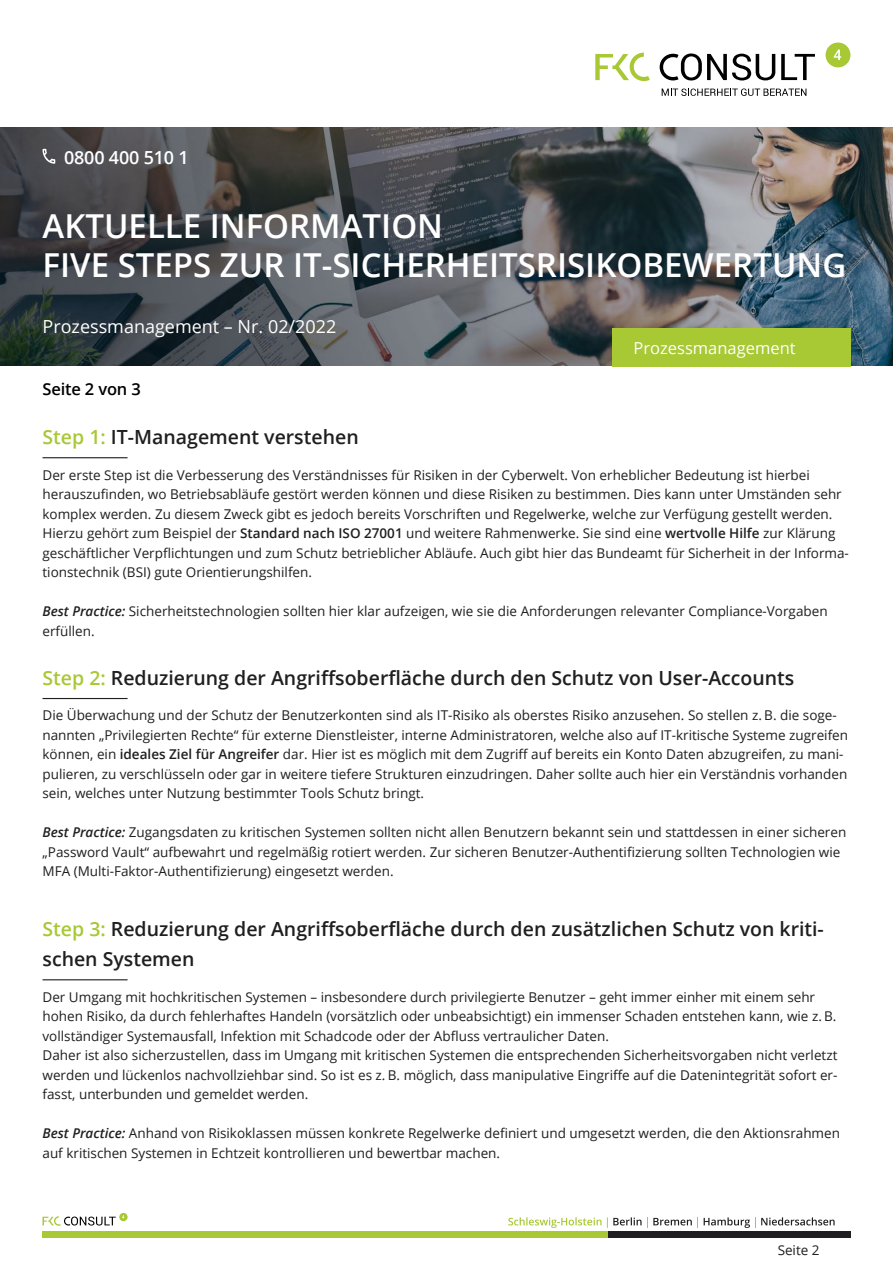
<style>
.page{position:relative;width:893px;height:1263px;background:#fff}
.page>*{position:absolute;margin:0;border:0;box-sizing:border-box;transform-origin:0 0}
.t1{font:600 33px/39px "Open Sans";color:#fff}
.t2{font:600 19.5px/30px "Open Sans";color:#1f1e20}
.t3{font:18px "Open Sans";color:#fff}
.t4{font:600 18px "Open Sans";letter-spacing:-.01em;color:#fff}
.t5{font:16.5px "Open Sans";color:#fff}
.t6{font:600 16.5px "Open Sans";letter-spacing:-.01em;color:#000}
.t7{font:13.5px/19.5px "Open Sans";color:#1f1e20}
.s1{color:#a8c834}
.s2{font-weight:600}
.s3{font-weight:600;font-style:italic}
</style>
<div class="page">
<img style="left:0;top:128px;width:893px;height:238px">
<svg style="left:595px;top:53px;width:55px;height:28px"></svg>
<svg style="left:660px;top:53px;width:115px;height:28px"></svg>
<svg style="left:781px;top:54px;width:34px;height:26px"></svg>
<div style="left:825px;top:43px;width:25px;height:24px;background:#a8c834;border-radius:50%"></div>
<svg style="left:834px;top:50px;width:7px;height:10px"></svg>
<svg style="left:662px;top:88px;width:144px;height:8px"></svg>
<svg style="left:43px;top:1216px;width:73px;height:10px"></svg>
<svg style="left:119px;top:1213px;width:9px;height:8px"></svg>
<div style="left:43px;top:1231px;width:578px;height:6px;background:#a8c834"></div>
<div style="left:608px;top:1231px;width:242px;height:6px;background:#1f1e20"></div>
<svg style="left:704px;top:1217px;width:131px;height:11px"></svg>
<svg style="left:508px;top:1217px;width:190px;height:11px"></svg>
<svg style="left:43px;top:149px;width:12px;height:15px"></svg>
<hr style="left:43px;top:457px;width:85px;height:1px;background:#1f1e20">
<hr style="left:43px;top:698px;width:85px;height:1px;background:#1f1e20">
<hr style="left:43px;top:979px;width:85px;height:1px;background:#1f1e20">
<div style="left:612px;top:329px;width:238px;height:38px;background:#a8c834"></div>
<h3 class="t4" style="left:64px;top:145px;width:126px">0800 400 510 1</h3>
<h1 class="t1" style="left:43px;top:206px;width:805px">AKTUELLE INFORMATION<br>FIVE STEPS ZUR IT-SICHERHEITSRISIKOBEWERTUNG</h1>
<h3 class="t3" style="left:43px;top:314px;width:295px">Prozessmanagement – Nr. 02/2022</h3>
<p class="t6" style="left:43px;top:378px;width:100px">Seite 2 von 3</p>
<p class="t5" style="left:634px;top:337px;width:164px">Prozessmanagement</p>
<h2 class="t2" style="left:43px;top:422px;width:318px"><span class="s1">Step 1:</span> IT-Management verstehen</h2>
<p class="t7" style="left:43px;top:465px;width:808px">Der erste Step ist die Verbesserung des Verständnisses für Risiken in der Cyberwelt. Von erheblicher Bedeutung ist hierbei herauszufinden, wo Betriebsabläufe gestört werden können und diese Risiken zu bestimmen. Dies kann unter Umständen sehr komplex werden. Zu diesem Zweck gibt es jedoch bereits Vorschriften und Regelwerke, welche zur Verfügung gestellt werden.<br>Hierzu gehört zum Beispiel der <span class="s2">Standard nach ISO 27001</span> und weitere Rahmenwerke. Sie sind eine <span class="s2">wertvolle Hilfe</span> zur Klärung geschäftlicher Verpflichtungen und zum Schutz betrieblicher Abläufe. Auch gibt hier das Bundeamt für Sicherheit in der Informa&shy;tionstechnik (BSI) gute Orientierungshilfen.</p>
<p class="t7" style="left:43px;top:601px;width:787px"><span class="s3">Best Practice:</span> Sicherheitstechnologien sollten hier klar aufzeigen, wie sie die Anforderungen relevanter Compliance-Vorgaben erfüllen.</p>
<h2 class="t2" style="left:43px;top:663px;width:753px"><span class="s1">Step 2:</span> Reduzierung der Angriffsoberfläche durch den Schutz von User-Accounts</h2>
<p class="t7" style="left:43px;top:705px;width:807px">Die Überwachung und der Schutz der Benutzerkonten sind als IT-Risiko als oberstes Risiko anzusehen. So stellen z. B. die soge&shy;nannten „Privilegierten Rechte“ für externe Dienstleister, interne Administratoren, welche also auf IT-kritische Systeme zugreifen können, ein <span class="s2">ideales Ziel für Angreifer</span> dar. Hier ist es möglich mit dem Zugriff auf bereits ein Konto Daten abzugreifen, zu mani&shy;pulieren, zu verschlüsseln oder gar in weitere tiefere Strukturen einzudringen. Daher sollte auch hier ein Verständnis vorhanden sein, welches unter Nutzung bestimmter Tools Schutz bringt.</p>
<p class="t7" style="left:43px;top:822px;width:805px"><span class="s3">Best Practice:</span> Zugangsdaten zu kritischen Systemen sollten nicht allen Benutzern bekannt sein und stattdessen in einer sicheren „Password Vault“ aufbewahrt und regelmäßig rotiert werden. Zur sicheren Benutzer-Authentifizierung sollten Technologien wie<br>MFA (Multi-Faktor-Authentifizierung) eingesetzt werden.</p>
<h2 class="t2" style="left:43px;top:914px;width:783px"><span class="s1">Step 3:</span> Reduzierung der Angriffsoberfläche durch den zusätzlichen Schutz von kriti&shy;schen Systemen</h2>
<p class="t7" style="left:43px;top:987px;width:796px">Der Umgang mit hochkritischen Systemen – insbesondere durch privilegierte Benutzer – geht immer einher mit einem sehr hohen Risiko, da durch fehlerhaftes Handeln (vorsätzlich oder unbeabsichtigt) ein immenser Schaden entstehen kann, wie z. B. vollständiger Systemausfall, Infektion mit Schadcode oder der Abfluss vertraulicher Daten.<br>Daher ist also sicherzustellen, dass im Umgang mit kritischen Systemen die entsprechenden Sicherheitsvorgaben nicht verletzt werden und lückenlos nachvollziehbar sind. So ist es z. B. möglich, dass manipulative Eingriffe auf die Datenintegrität sofort er&shy;fasst, unterbunden und gemeldet werden.</p>
<p class="t7" style="left:43px;top:1123px;width:799px"><span class="s3">Best Practice:</span> Anhand von Risikoklassen müssen konkrete Regelwerke definiert und umgesetzt werden, die den Aktionsrahmen auf kritischen Systemen in Echtzeit kontrollieren und bewertbar machen.</p>
<p class="t7" style="left:778px;top:1240px;width:43px">Seite 2</p>
</div>
